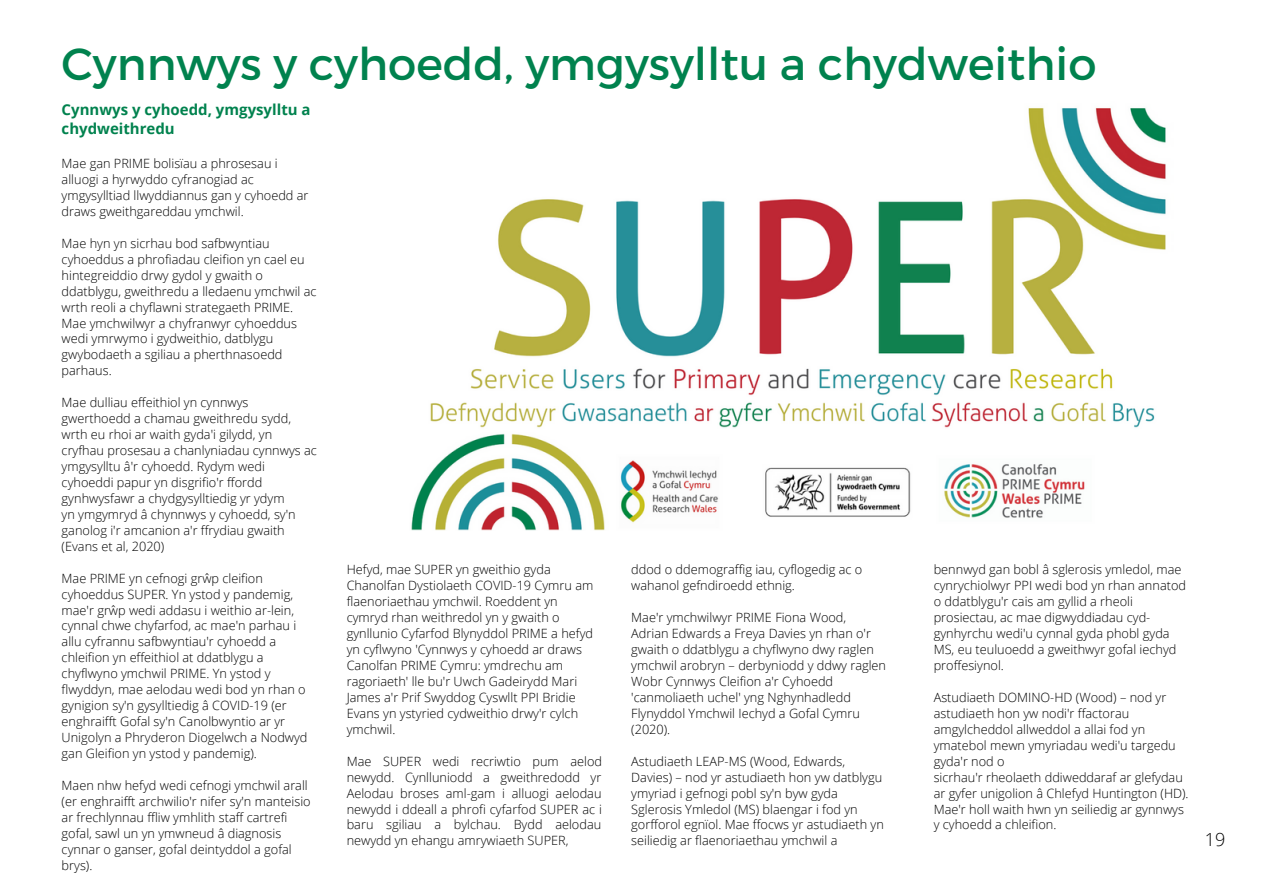
<style>
.page{position:relative;width:1263px;height:894px;background:#fff}
.page>*{position:absolute;margin:0;border:0;box-sizing:border-box;transform-origin:0 0}
.t1{font:45px "Montserrat";color:#00824e}
.t2{font:300 18px "Open Sans";color:#000}
.t3{font:700 15px/19px "Open Sans";color:#00824e}
.t4{font:300 12.75px/15.9px "Open Sans";color:#000}
</style>
<div class="page">
<img style="left:411px;top:108px;width:755px;height:422px">
<h1 class="t1" style="left:62px;top:35px;width:1036px">Cynnwys y cyhoedd, ymgysylltu a chydweithio</h1>
<p class="t3" style="left:62px;top:99px;width:250px">Cynnwys y cyhoedd, ymgysylltu a chydweithredu</p>
<p class="t4" style="left:62px;top:155px;width:248px">Mae gan PRIME bolisïau a phrosesau i alluogi a hyrwyddo cyfranogiad ac ymgysylltiad llwyddiannus gan y cyhoedd ar draws gweithgareddau ymchwil.</p>
<p class="t4" style="left:62px;top:235px;width:256px">Mae hyn yn sicrhau bod safbwyntiau cyhoeddus a phrofiadau cleifion yn cael eu hintegreiddio drwy gydol y gwaith o ddatblygu, gweithredu a lledaenu ymchwil ac wrth reoli a chyflawni strategaeth PRIME.<br>Mae ymchwilwyr a chyfranwyr cyhoeddus wedi ymrwymo i gydweithio, datblygu gwybodaeth a sgiliau a pherthnasoedd parhaus.</p>
<p class="t4" style="left:62px;top:394px;width:257px">Mae dulliau effeithiol yn cynnwys gwerthoedd a chamau gweithredu sydd, wrth eu rhoi ar waith gyda'i gilydd, yn cryfhau prosesau a chanlyniadau cynnwys ac ymgysylltu â'r cyhoedd. Rydym wedi cyhoeddi papur yn disgrifio'r ffordd gynhwysfawr a chydgysylltiedig yr ydym<br>yn ymgymryd â chynnwys y cyhoedd, sy'n ganolog i'r amcanion a'r ffrydiau gwaith (Evans et al, 2020)</p>
<p class="t4" style="left:62px;top:569px;width:247px">Mae PRIME yn cefnogi grŵp cleifion cyhoeddus SUPER. Yn ystod y pandemig, mae'r grŵp wedi addasu i weithio ar-lein, cynnal chwe chyfarfod, ac mae'n parhau i allu cyfrannu safbwyntiau'r cyhoedd a chleifion yn effeithiol at ddatblygu a chyflwyno ymchwil PRIME. Yn ystod y flwyddyn, mae aelodau wedi bod yn rhan o gynigion sy'n gysylltiedig â COVID-19 (er enghraifft Gofal sy'n Canolbwyntio ar yr Unigolyn a Phryderon Diogelwch a Nodwyd gan Gleifion yn ystod y pandemig).</p>
<p class="t4" style="left:62px;top:776px;width:251px">Maen nhw hefyd wedi cefnogi ymchwil arall (er enghraifft archwilio'r nifer sy'n manteisio ar frechlynnau ffliw ymhlith staff cartrefi gofal, sawl un yn ymwneud â diagnosis cynnar o ganser, gofal deintyddol a gofal brys).</p>
<p class="t4" style="left:934px;top:561px;width:254px">bennwyd gan bobl â sglerosis ymledol, mae cynrychiolwyr PPI wedi bod yn rhan annatod o ddatblygu'r cais am gyllid a rheoli prosiectau, ac mae digwyddiadau cyd&shy;gynhyrchu wedi'u cynnal gyda phobl gyda MS, eu teuluoedd a gweithwyr gofal iechyd proffesiynol.</p>
<p class="t4" style="left:934px;top:688px;width:256px">Astudiaeth DOMINO-HD (Wood) – nod yr astudiaeth hon yw nodi'r ffactorau amgylcheddol allweddol a allai fod yn ymatebol mewn ymyriadau wedi'u targedu gyda'r nod o<br>sicrhau'r rheolaeth ddiweddaraf ar glefydau ar gyfer unigolion â Chlefyd Huntington (HD).<br>Mae'r holl waith hwn yn seiliedig ar gynnwys y cyhoedd a chleifion.</p>
<p class="t4" style="left:347px;top:561px;width:248px">Hefyd, mae SUPER yn gweithio gyda Chanolfan Dystiolaeth COVID-19 Cymru am flaenoriaethau ymchwil. Roeddent yn cymryd rhan weithredol yn y gwaith o gynllunio Cyfarfod Blynyddol PRIME a hefyd yn cyflwyno 'Cynnwys y cyhoedd ar draws Canolfan PRIME Cymru: ymdrechu am ragoriaeth' lle bu'r Uwch Gadeirydd Mari James a'r Prif Swyddog Cyswllt PPI Bridie Evans yn ystyried cydweithio drwy'r cylch ymchwil.</p>
<p class="t4" style="left:347px;top:752px;width:257px;text-align:justify">Mae SUPER wedi recriwtio pum aelod newydd. Cynlluniodd a gweithredodd yr Aelodau broses aml-gam i alluogi aelodau newydd i ddeall a phrofi cyfarfod SUPER ac i baru sgiliau a bylchau. Bydd aelodau newydd yn ehangu amrywiaeth SUPER,</p>
<p class="t4" style="left:631px;top:561px;width:233px">ddod o ddemograffig iau, cyflogedig ac o wahanol gefndiroedd ethnig.</p>
<p class="t4" style="left:631px;top:609px;width:256px">Mae'r ymchwilwyr PRIME Fiona Wood, Adrian Edwards a Freya Davies yn rhan o'r gwaith o ddatblygu a chyflwyno dwy raglen ymchwil arobryn – derbyniodd y ddwy raglen Wobr Cynnwys Cleifion a'r Cyhoedd 'canmoliaeth uchel' yng Nghynhadledd Flynyddol Ymchwil Iechyd a Gofal Cymru (2020).</p>
<p class="t4" style="left:631px;top:752px;width:254px">Astudiaeth LEAP-MS (Wood, Edwards, Davies) – nod yr astudiaeth hon yw datblygu ymyriad i gefnogi pobl sy'n byw gyda Sglerosis Ymledol (MS) blaengar i fod yn gorfforol egnïol. Mae ffocws yr astudiaeth yn seiliedig ar flaenoriaethau ymchwil a</p>
<h2 class="t2" style="left:1205px;top:826px;width:22px">19</h2>
</div>
